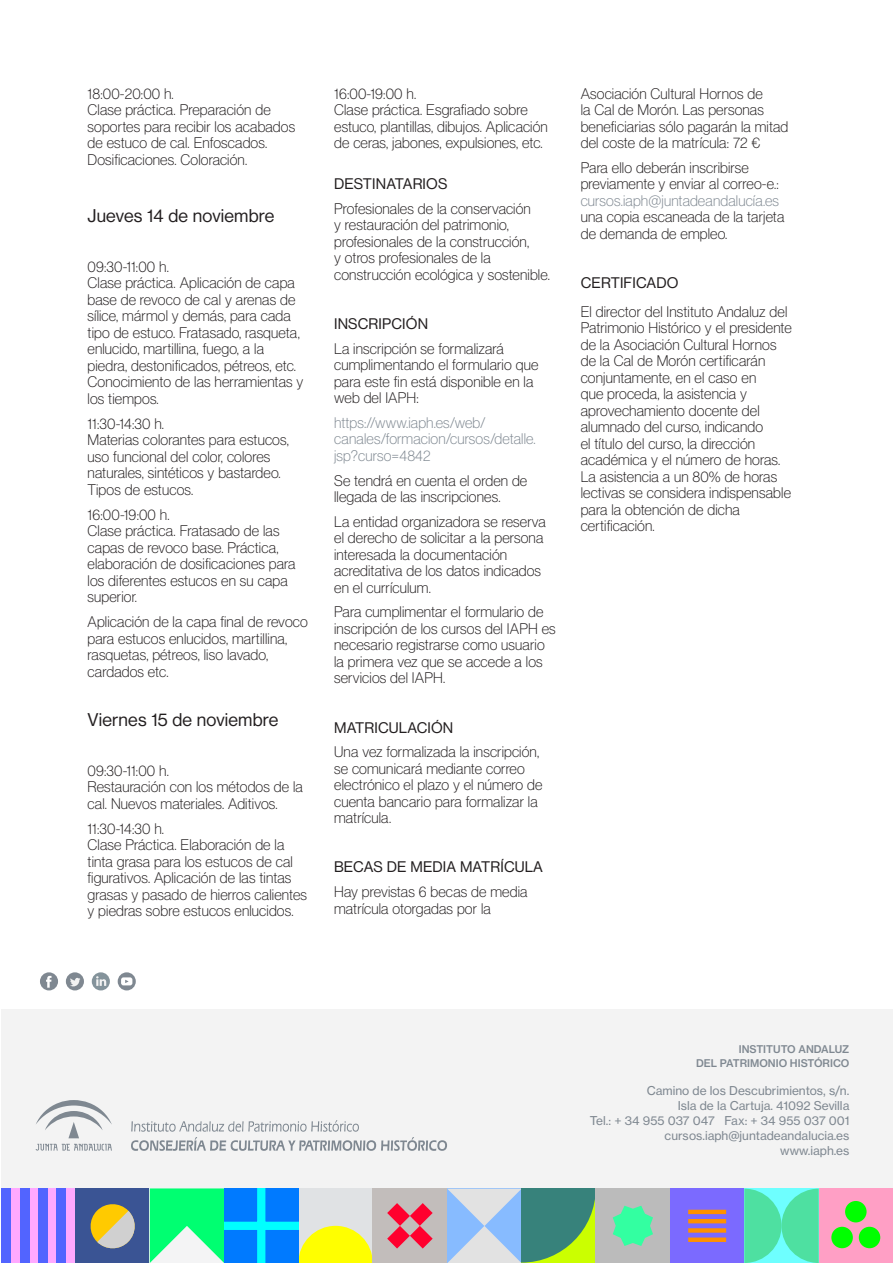
<style>
.page{position:relative;width:893px;height:1263px;background:#fff}
.page>*{position:absolute;margin:0;border:0;box-sizing:border-box;transform-origin:0 0}
.t1{font:18px "N Haas Grotesk DS Pro 55 Rg";letter-spacing:.01em;color:#231f20}
.t2{font:15px/16.5px "N Haas Grotesk DS Pro 35 X Lt";letter-spacing:.01em;color:#231f20}
.t3{font:15px/16.5px "N Haas Grotesk DS Pro 35 X Lt";letter-spacing:.01em;color:#7f8891}
.t4{font:15px "N Haas Grotesk DS Pro 55 Rg";letter-spacing:.01em;color:#231f20}
.t5{font:12px "N Haas Grotesk TX Pro 55 Rg";color:#7f8891}
.t6{font:10.5px "N Haas Grotesk TX Pro 65 Md";color:#7f8891}
.s1{color:#7f8891}
</style>
<div class="page">
<div style="left:1px;top:1010px;width:892px;height:253px;background:#f3f3f3"></div>
<div style="left:40px;top:972px;width:18px;height:18px;background:#7f8891;border-radius:50%"></div>
<svg style="left:46px;top:976px;width:6px;height:12px"></svg>
<div style="left:92px;top:972px;width:18px;height:18px;background:#84939b;border-radius:50%"></div>
<svg style="left:96px;top:976px;width:10px;height:10px"></svg>
<div style="left:66px;top:972px;width:18px;height:18px;background:#7f8891;border-radius:50%"></div>
<svg style="left:70px;top:978px;width:10px;height:8px"></svg>
<svg style="left:118px;top:972px;width:18px;height:18px"></svg>
<svg style="left:121px;top:977px;width:11px;height:8px"></svg>
<div style="left:66px;top:1189px;width:9px;height:74px;background:#ffa9ff"></div>
<div style="left:47px;top:1189px;width:10px;height:74px;background:#ffa9ff"></div>
<div style="left:11px;top:1189px;width:9px;height:74px;background:#ffa9ff"></div>
<div style="left:57px;top:1189px;width:9px;height:74px;background:#5264ff"></div>
<div style="left:29px;top:1189px;width:10px;height:74px;background:#ffa9ff"></div>
<div style="left:20px;top:1189px;width:9px;height:74px;background:#5264ff"></div>
<div style="left:38px;top:1189px;width:9px;height:74px;background:#5264ff"></div>
<div style="left:1px;top:1189px;width:10px;height:74px;background:#5264ff"></div>
<div style="left:75px;top:1189px;width:75px;height:74px;background:#3a5494"></div>
<svg style="left:90px;top:1204px;width:45px;height:45px"></svg>
<svg style="left:150px;top:1189px;width:74px;height:74px"></svg>
<div style="left:819px;top:1189px;width:74px;height:74px;background:#ff9fc5"></div>
<div style="left:831px;top:1227px;width:22px;height:21px;background:#0f0;border-radius:50%"></div>
<div style="left:859px;top:1227px;width:21px;height:21px;background:#0f0;border-radius:50%"></div>
<div style="left:845px;top:1201px;width:22px;height:21px;background:#0f0;border-radius:50%"></div>
<svg style="left:298px;top:1189px;width:298px;height:74px;background:#b0bc9f"></svg>
<div style="left:224px;top:1189px;width:74px;height:74px;background:#007aff"></div>
<div style="left:257px;top:1189px;width:8px;height:74px;background:#0ff"></div>
<div style="left:224px;top:1222px;width:74px;height:8px;background:#0ff"></div>
<div style="left:670px;top:1189px;width:74px;height:74px;background:#7b6aff"></div>
<hr style="left:688px;top:1219px;width:38px;height:4px;background:#ff9100">
<div style="left:688px;top:1237px;width:38px;height:5px;background:#ff9100"></div>
<hr style="left:688px;top:1210px;width:38px;height:4px;background:#ff9100">
<div style="left:688px;top:1228px;width:38px;height:5px;background:#ff9100"></div>
<div style="left:596px;top:1189px;width:74px;height:74px;background:#bbb"></div>
<svg style="left:613px;top:1206px;width:40px;height:40px"></svg>
<svg style="left:744px;top:1189px;width:75px;height:74px;background:#55e6b5"></svg>
<svg style="left:36px;top:1144px;width:76px;height:6px"></svg>
<svg style="left:36px;top:1100px;width:76px;height:38px"></svg>
<svg style="left:131px;top:1120px;width:316px;height:31px"></svg>
<p class="t2" style="left:88px;top:85px;width:88px">18:00-20:00 h.</p>
<p class="t2" style="left:88px;top:102px;width:209px">Clase práctica. Preparación de soportes para recibir los acabados de estuco de cal. Enfoscados.<br>Dosificaciones. Coloración.</p>
<p class="t1" style="left:88px;top:206px;width:188px">Jueves 14 de noviembre</p>
<p class="t2" style="left:88px;top:258px;width:83px">09:30-11:00 h.</p>
<p class="t2" style="left:88px;top:274px;width:217px">Clase práctica. Aplicación de capa base de revoco de cal y arenas de sílice, mármol y demás, para cada tipo de estuco. Fratasado, rasqueta, enlucido, martillina, fuego, a la piedra, destonificados, pétreos, etc.<br>Conocimiento de las herramientas y los tiempos.</p>
<p class="t2" style="left:88px;top:415px;width:78px">11:30-14:30 h.</p>
<p class="t2" style="left:88px;top:431px;width:203px">Materias colorantes para estucos, uso funcional del color, colores naturales, sintéticos y bastardeo.<br>Tipos de estucos.</p>
<p class="t2" style="left:88px;top:506px;width:84px">16:00-19:00 h.</p>
<p class="t2" style="left:88px;top:522px;width:210px">Clase práctica. Fratasado de las capas de revoco base. Práctica, elaboración de dosificaciones para los diferentes estucos en su capa superior.</p>
<p class="t2" style="left:88px;top:613px;width:222px">Aplicación de la capa final de revoco para estucos enlucidos, martillina, rasquetas, pétreos, liso lavado, cardados etc.</p>
<p class="t1" style="left:88px;top:710px;width:192px">Viernes 15 de noviembre</p>
<p class="t2" style="left:88px;top:762px;width:83px">09:30-11:00 h.</p>
<p class="t2" style="left:88px;top:778px;width:217px">Restauración con los métodos de la cal. Nuevos materiales. Aditivos.</p>
<p class="t2" style="left:88px;top:820px;width:78px">11:30-14:30 h.</p>
<p class="t2" style="left:88px;top:836px;width:221px">Clase Práctica. Elaboración de la tinta grasa para los estucos de cal figurativos. Aplicación de las tintas grasas y pasado de hierros calientes y piedras sobre estucos enlucidos.</p>
<p class="t2" style="left:334px;top:85px;width:84px">16:00-19:00 h.</p>
<p class="t2" style="left:334px;top:102px;width:215px">Clase práctica. Esgrafiado sobre estuco, plantillas, dibujos. Aplicación de ceras, jabones, expulsiones, etc.</p>
<p class="t4" style="left:334px;top:176px;width:115px">DESTINATARIOS</p>
<p class="t2" style="left:334px;top:200px;width:217px">Profesionales de la conservación<br>y restauración del patrimonio, profesionales de la construcción,<br>y otros profesionales de la construcción ecológica y sostenible.</p>
<p class="t4" style="left:334px;top:315px;width:95px">INSCRIPCIÓN</p>
<p class="t2" style="left:334px;top:340px;width:206px">La inscripción se formalizará cumplimentando el formulario que para este fin está disponible en la web del IAPH:</p>
<p class="t3" style="left:334px;top:414px;width:203px">https://www.iaph.es/web/ canales/formacion/cursos/detalle. jsp?curso=4842</p>
<p class="t2" style="left:334px;top:472px;width:195px">Se tendrá en cuenta el orden de llegada de las inscripciones.</p>
<p class="t2" style="left:334px;top:513px;width:213px">La entidad organizadora se reserva el derecho de solicitar a la persona interesada la documentación acreditativa de los datos indicados en el currículum.</p>
<p class="t2" style="left:334px;top:604px;width:223px">Para cumplimentar el formulario de inscripción de los cursos del IAPH es necesario registrarse como usuario la primera vez que se accede a los servicios del IAPH.</p>
<p class="t4" style="left:334px;top:719px;width:121px">MATRICULACIÓN</p>
<p class="t2" style="left:334px;top:744px;width:210px">Una vez formalizada la inscripción, se comunicará mediante correo electrónico el plazo y el número de cuenta bancario para formalizar la matrícula.</p>
<p class="t4" style="left:334px;top:859px;width:210px">BECAS DE MEDIA MATRÍCULA</p>
<p class="t2" style="left:334px;top:883px;width:195px">Hay previstas 6 becas de media matrícula otorgadas por la</p>
<p class="t2" style="left:581px;top:85px;width:209px">Asociación Cultural Hornos de<br>la Cal de Morón. Las personas beneficiarias sólo pagarán la mitad del coste de la matrícula: 72 €</p>
<p class="t2" style="left:581px;top:159px;width:205px">Para ello deberán inscribirse previamente y enviar al correo-e.: <span class="s1">cursos.iaph@juntadeandalucía.es </span>una copia escaneada de la tarjeta de demanda de empleo.</p>
<p class="t4" style="left:581px;top:274px;width:99px">CERTIFICADO</p>
<p class="t2" style="left:581px;top:303px;width:213px">El director del Instituto Andaluz del<br>Patrimonio Histórico y el presidente de la Asociación Cultural Hornos de la Cal de Morón certificarán conjuntamente, en el caso en<br>que proceda, la asistencia y aprovechamiento docente del alumnado del curso, indicando<br>el título del curso, la dirección académica y el número de horas.<br>La asistencia a un 80% de horas lectivas se considera indispensable para la obtención de dicha certificación.</p>
<p class="t6" style="left:739px;top:1043px;width:112px">INSTITUTO ANDALUZ</p>
<p class="t6" style="left:696px;top:1056px;width:155px">DEL PATRIMONIO HISTÓRICO</p>
<p class="t5" style="left:647px;top:1083px;width:204px">Camino de los Descubrimientos, s/n.</p>
<p class="t5" style="left:678px;top:1098px;width:173px">Isla de la Cartuja. 41092 Sevilla</p>
<p class="t5" style="left:590px;top:1113px;width:261px">Tel.: + 34 955 037 047 Fax: + 34 955 037 001</p>
<p class="t5" style="left:665px;top:1128px;width:186px">cursos.iaph@juntadeandalucia.es</p>
<p class="t5" style="left:780px;top:1143px;width:71px">www.iaph.es</p>
</div>
